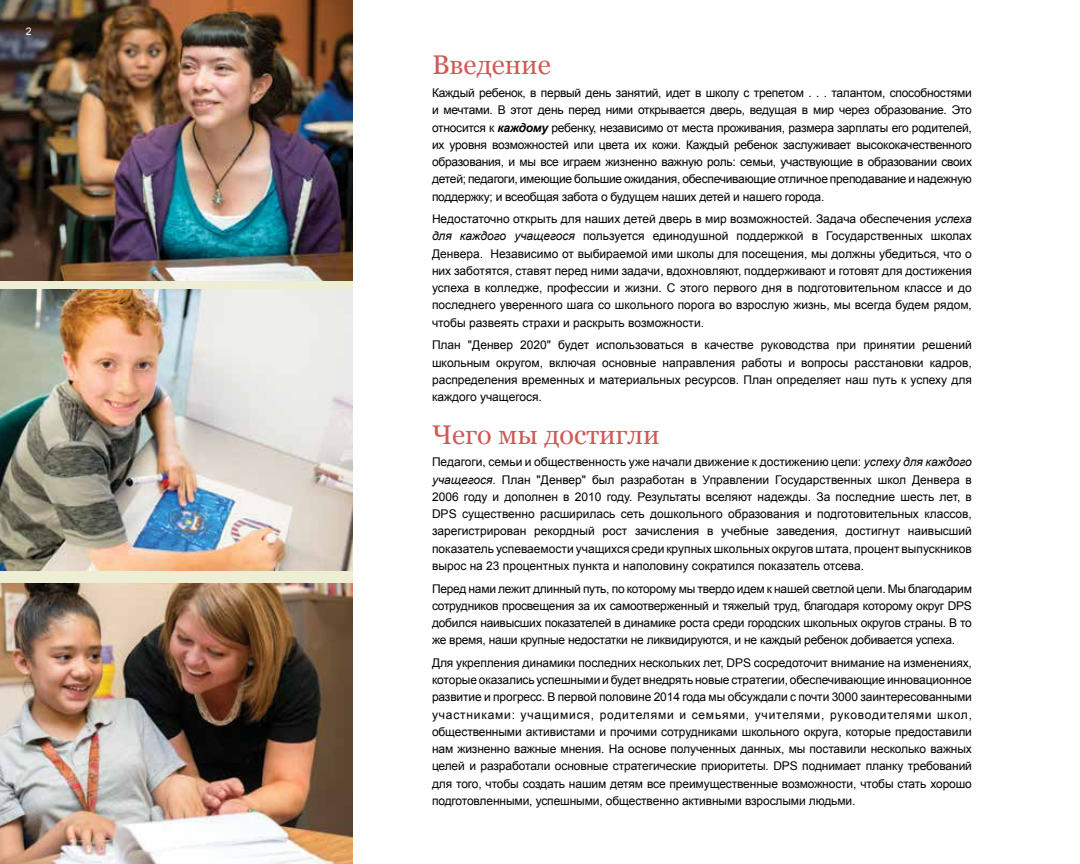
<style>
.page{position:relative;width:1080px;height:864px;background:#fff}
.page>*{position:absolute;margin:0;border:0;box-sizing:border-box;transform-origin:0 0}
.t1{font:27px "Georgia";color:#cf5955}
.t2{font:12px/17.2px "Arial";letter-spacing:-.01em;color:#000;text-align:justify}
.t3{font:10.5px "Arial";color:#fff}
.s1{font-weight:700;font-style:italic}
.s2{font-style:italic}
</style>
<div class="page">
<div style="left:0;top:0;width:352px;height:864px;background:#eeeed4"></div>
<img style="left:0;top:583px;width:352px;height:281px">
<img style="left:0;top:290px;width:352px;height:280px">
<img style="left:0;top:0;width:352px;height:281px">
<p class="t3" style="left:26px;top:24px;width:7px">2</p>
<h1 class="t1" style="left:432px;top:45px;width:120px">Введение</h1>
<p class="t2" style="left:432px;top:84px;width:542px">Каждый ребенок, в первый день занятий, идет в школу с трепетом . . . талантом, способностями и мечтами. В этот день перед ними открывается дверь, ведущая в мир через образование. Это относится к <span class="s1">каждому</span> ребенку, независимо от места проживания, размера зарплаты его родителей, их уровня возможностей или цвета их кожи. Каждый ребенок заслуживает высококачественного образования, и мы все играем жизненно важную роль: семьи, участвующие в образовании своих детей; педагоги, имеющие большие ожидания, обеспечивающие отличное преподавание и надежную поддержку; и всеобщая забота о будущем наших детей и нашего города.</p>
<p class="t2" style="left:432px;top:210px;width:542px">Недостаточно открыть для наших детей дверь в мир возможностей. Задача обеспечения <span class="s2">успеха для каждого учащегося</span> пользуется единодушной поддержкой в Государственных школах Денвера. Независимо от выбираемой ими школы для посещения, мы должны убедиться, что о них заботятся, ставят перед ними задачи, вдохновляют, поддерживают и готовят для достижения успеха в колледже, профессии и жизни. С этого первого дня в подготовительном классе и до последнего уверенного шага со школьного порога во взрослую жизнь, мы всегда будем рядом, чтобы развеять страхи и раскрыть возможности.</p>
<p class="t2" style="left:432px;top:337px;width:541px">План "Денвер 2020" будет использоваться в качестве руководства при принятии решений школьным округом, включая основные направления работы и вопросы расстановки кадров, распределения временных и материальных ресурсов. План определяет наш путь к успеху для каждого учащегося.</p>
<h1 class="t1" style="left:432px;top:415px;width:229px">Чего мы достигли</h1>
<p class="t2" style="left:432px;top:454px;width:542px">Педагоги, семьи и общественность уже начали движение к достижению цели: <span class="s2">успеху для каждого учащегося</span>. План "Денвер" был разработан в Управлении Государственных школ Денвера в 2006 году и дополнен в 2010 году. Результаты вселяют надежды. За последние шесть лет, в DPS существенно расширилась сеть дошкольного образования и подготовительных классов, зарегистрирован рекордный рост зачисления в учебные заведения, достигнут наивысший показатель успеваемости учащихся среди крупных школьных округов штата, процент выпускников вырос на 23 процентных пункта и наполовину сократился показатель отсева.</p>
<p class="t2" style="left:432px;top:580px;width:541px">Перед нами лежит длинный путь, по которому мы твердо идем к нашей светлой цели. Мы благодарим сотрудников просвещения за их самоотверженный и тяжелый труд, благодаря которому округ DPS добился наивысших показателей в динамике роста среди городских школьных округов страны. В то же время, наши крупные недостатки не ликвидируются, и не каждый ребенок добивается успеха.</p>
<p class="t2" style="left:432px;top:654px;width:542px">Для укрепления динамики последних нескольких лет, DPS сосредоточит внимание на изменениях, которые оказались успешными и будет внедрять новые стратегии, обеспечивающие инновационное развитие и прогресс. В первой половине 2014 года мы обсуждали с почти 3000 заинтересованными участниками: учащимися, родителями и семьями, учителями, руководителями школ, общественными активистами и прочими сотрудниками школьного округа, которые предоставили нам жизненно важные мнения. На основе полученных данных, мы поставили несколько важных целей и разработали основные стратегические приоритеты. DPS поднимает планку требований для того, чтобы создать нашим детям все преимущественные возможности, чтобы стать хорошо подготовленными, успешными, общественно активными взрослыми людьми.</p>
</div>
